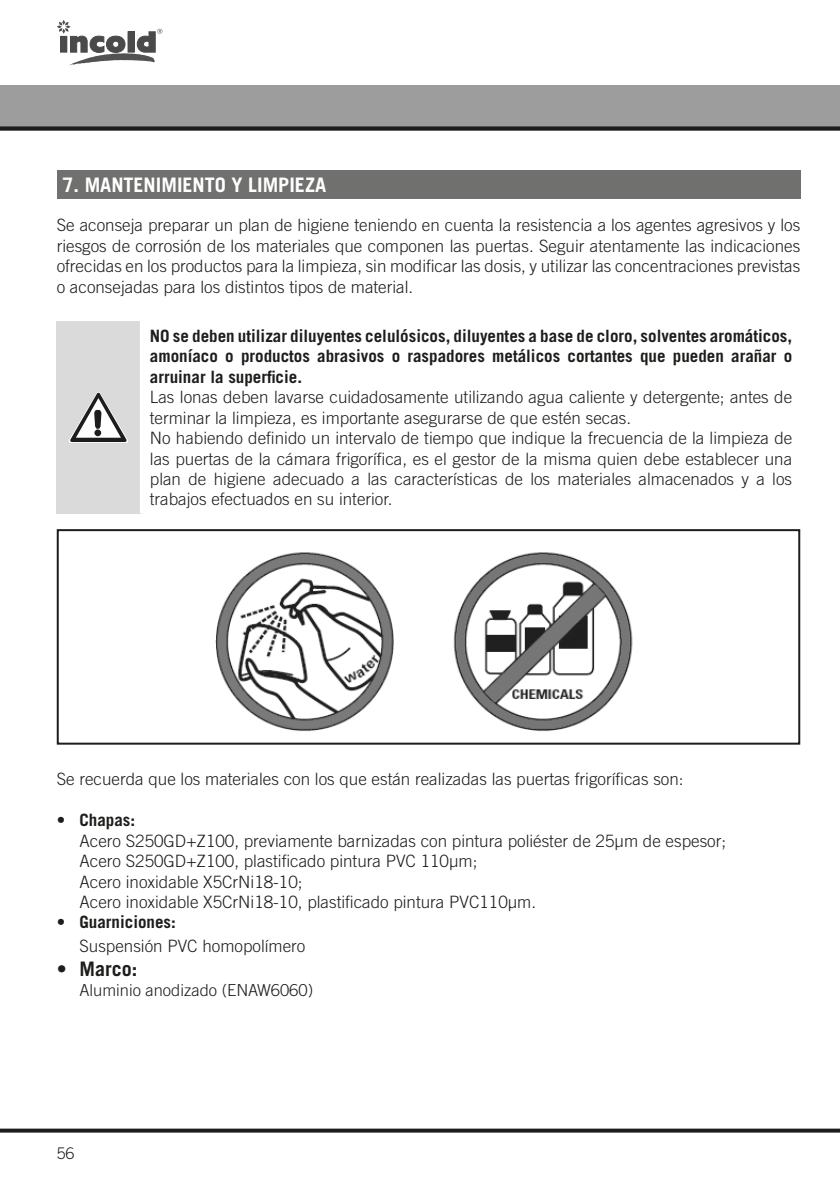
<style>
.page{position:relative;width:840px;height:1191px;background:#fff}
.page>*{position:absolute;margin:0;border:0;box-sizing:border-box;transform-origin:0 0}
.t1{font:700 20px "Trade Gothic";color:#fff}
.t2{font:700 20px "Trade Gothic";color:#1d1d1b}
.t3{font:300 17px/20.4px "Trade Gothic";color:#1d1d1b}
.t4{font:700 17px/20.4px "Trade Gothic";color:#1d1d1b;text-align:justify}
.t5{font:300 16.4px "Trade Gothic";color:#1d1d1b}
.t6{font:300 16px "Trade Gothic";color:#1d1d1b}
</style>
<div class="page">
<div style="left:0;top:85px;width:839px;height:45px;background:#9d9d9d"></div>
<hr style="left:839px;top:85px;width:1px;height:45px;background:#9d9d9d">
<svg style="left:57px;top:20px;width:105px;height:45px"></svg>
<svg style="left:0;top:126px;width:839px;height:4px;background:#2b2b29"></svg>
<svg style="left:0;top:1128px;width:839px;height:4px;background:#3f3f3d"></svg>
<div style="left:57px;top:170px;width:742px;height:28px;background:#70706f"></div>
<div style="left:57px;top:321px;width:85px;height:192px;background:#dadada"></div>
<hr style="left:140px;top:321px;width:4px;height:192px;background:#fff">
<svg style="left:68px;top:392px;width:60px;height:51px"></svg>
<svg style="left:56px;top:529px;width:744px;height:216px"></svg>
<p class="t1" style="left:62px;top:173px;width:265px">7. MANTENIMIENTO Y LIMPIEZA</p>
<p class="t3" style="left:57px;top:215px;width:744px;text-align:justify">Se aconseja preparar un plan de higiene teniendo en cuenta la resistencia a los agentes agresivos y los riesgos de corrosión de los materiales que componen las puertas. Seguir atentamente las indicaciones ofrecidas en los productos para la limpieza, sin modificar las dosis, y utilizar las concentraciones previstas o aconsejadas para los distintos tipos de material.</p>
<p class="t4" style="left:150px;top:325px;width:643px">NO se deben utilizar diluyentes celulósicos, diluyentes a base de cloro, solventes aromáticos, amoníaco o productos abrasivos o raspadores metálicos cortantes que pueden arañar o arruinar la superficie.</p>
<p class="t3" style="left:150px;top:387px;width:643px">Las lonas deben lavarse cuidadosamente utilizando agua caliente y detergente; antes de terminar la limpieza, es importante asegurarse de que estén secas.<br>No habiendo definido un intervalo de tiempo que indique la frecuencia de la limpieza de las puertas de la cámara frigorífica, es el gestor de la misma quien debe establecer una plan de higiene adecuado a las características de los materiales almacenados y a los trabajos efectuados en su interior.</p>
<p class="t3" style="left:57px;top:769px;width:628px">Se recuerda que los materiales con los que están realizadas las puertas frigoríficas son:</p>
<p class="t4" style="left:57px;top:809px;width:80px">• Chapas:</p>
<p class="t3" style="left:79px;top:830px;width:647px">Acero S250GD+Z100, previamente barnizadas con pintura poliéster de 25μm de espesor; Acero S250GD+Z100, plastificado pintura PVC 110μm;<br>Acero inoxidable X5CrNi18-10;<br>Acero inoxidable X5CrNi18-10, plastificado pintura PVC110μm.</p>
<p class="t4" style="left:57px;top:911px;width:121px">• Guarniciones:</p>
<p class="t3" style="left:79px;top:936px;width:227px">Suspensión PVC homopolímero</p>
<p class="t2" style="left:57px;top:957px;width:82px">• Marco:</p>
<p class="t5" style="left:79px;top:980px;width:235px">Aluminio anodizado (ENAW6060)</p>
<p class="t6" style="left:57px;top:1143px;width:19px">56</p>
</div>
